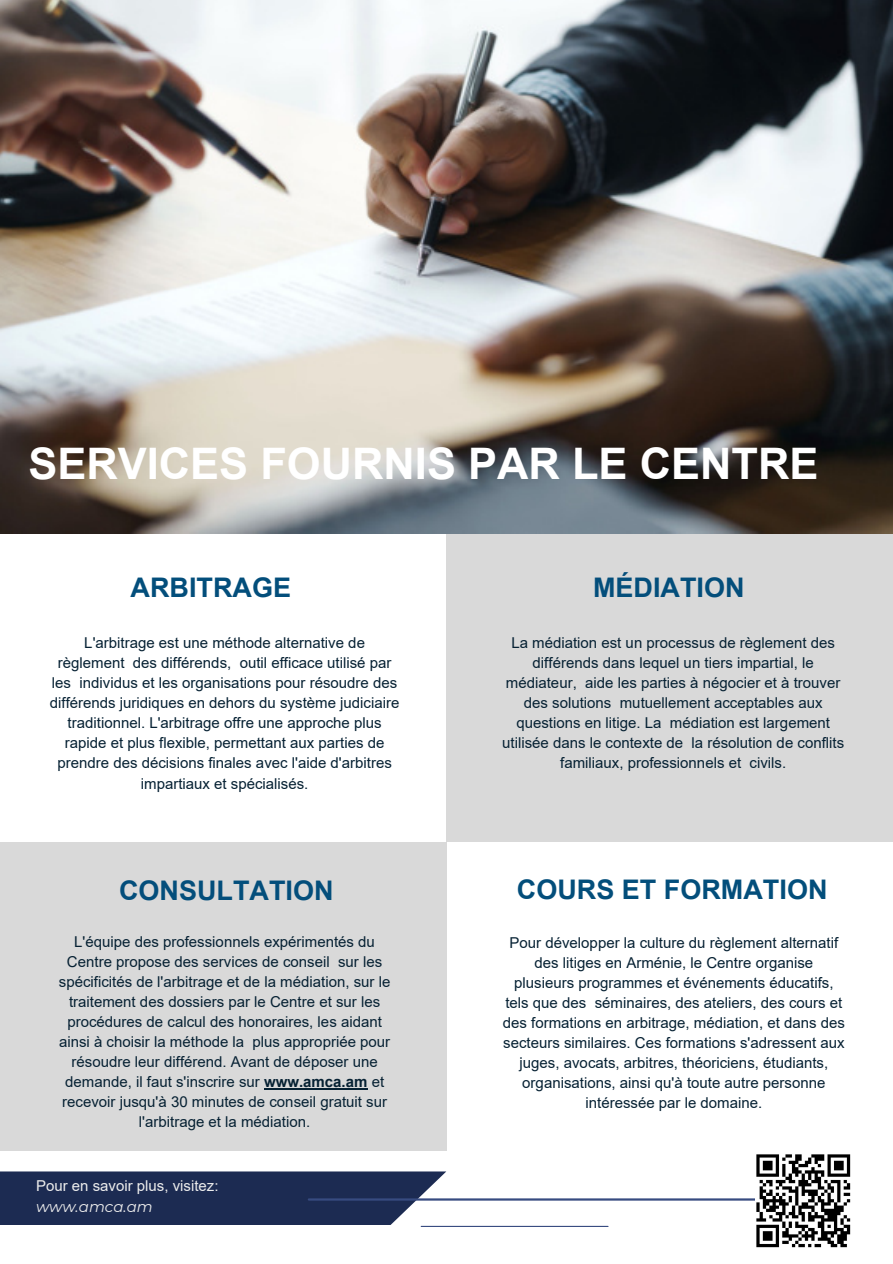
<style>
.page{position:relative;width:893px;height:1264px;background:#fff}
.page>*{position:absolute;margin:0;border:0;box-sizing:border-box;transform-origin:0 0}
.t1{font:700 43.5px "Arial";color:#fff}
.t2{font:700 27px "Arial";color:#034e7b}
.t3{font:15px/20px "Arial";color:#062133;text-align:center}
.t4{font:15px/21.6px "Arial";color:#ededed}
.s1{font-weight:700}
.s2{font-family:"Montserrat";font-style:italic}
</style>
<div class="page">
<div style="left:446px;top:533px;width:446px;height:308px;background:#d9d9d9"></div>
<div style="left:0;top:841px;width:446px;height:309px;background:#d9d9d9"></div>
<svg style="left:0;top:1171px;width:446px;height:54px;background:#2b395d"></svg>
<hr style="left:309px;top:1198px;width:533px;height:2px;background:#374b80">
<hr style="left:421px;top:1225px;width:187px;height:1px;background:#374b80">
<img style="left:755px;top:1154px;width:96px;height:94px">
<img style="left:0;top:0;width:892px;height:533px">
<hr style="left:264px;top:1088px;width:103px;height:2px;background:#062133">
<p class="t1" style="left:28px;top:432px;width:791px">SERVICES FOURNIS PAR LE CENTRE</p>
<p class="t2" style="left:131px;top:568px;width:162px">ARBITRAGE</p>
<p class="t3" style="left:50px;top:633px;width:351px">L'arbitrage est une méthode alternative de règlement des différends, outil efficace utilisé par les individus et les organisations pour résoudre des différends juridiques en dehors du système judiciaire traditionnel. L'arbitrage offre une approche plus rapide et plus flexible, permettant aux parties de prendre des décisions finales avec l'aide d'arbitres impartiaux et spécialisés.</p>
<p class="t2" style="left:593px;top:568px;width:153px">MÉDIATION</p>
<p class="t3" style="left:502px;top:633px;width:343px">La médiation est un processus de règlement des différends dans lequel un tiers impartial, le médiateur, aide les parties à négocier et à trouver des solutions mutuellement acceptables aux questions en litige. La médiation est largement utilisée dans le contexte de la résolution de conflits familiaux, professionnels et civils.</p>
<p class="t2" style="left:119px;top:871px;width:216px">CONSULTATION</p>
<p class="t2" style="left:517px;top:870px;width:312px">COURS ET FORMATION</p>
<p class="t3" style="left:59px;top:931px;width:333px">L'équipe des professionnels expérimentés du Centre propose des services de conseil sur les spécificités de l'arbitrage et de la médiation, sur le traitement des dossiers par le Centre et sur les procédures de calcul des honoraires, les aidant ainsi à choisir la méthode la plus appropriée pour résoudre leur différend. Avant de déposer une demande, il faut s'inscrire sur <span class="s1">www.amca.am</span> et recevoir jusqu'à 30 minutes de conseil gratuit sur l'arbitrage et la médiation.</p>
<p class="t3" style="left:503px;top:932px;width:343px">Pour développer la culture du règlement alternatif des litiges en Arménie, le Centre organise plusieurs programmes et événements éducatifs, tels que des séminaires, des ateliers, des cours et des formations en arbitrage, médiation, et dans des secteurs similaires. Ces formations s'adressent aux juges, avocats, arbitres, théoriciens, étudiants, organisations, ainsi qu'à toute autre personne intéressée par le domaine.</p>
<p class="t4" style="left:36px;top:1174px;width:184px">Pour en savoir plus, visitez: <span class="s2">www.amca.am</span></p>
</div>
